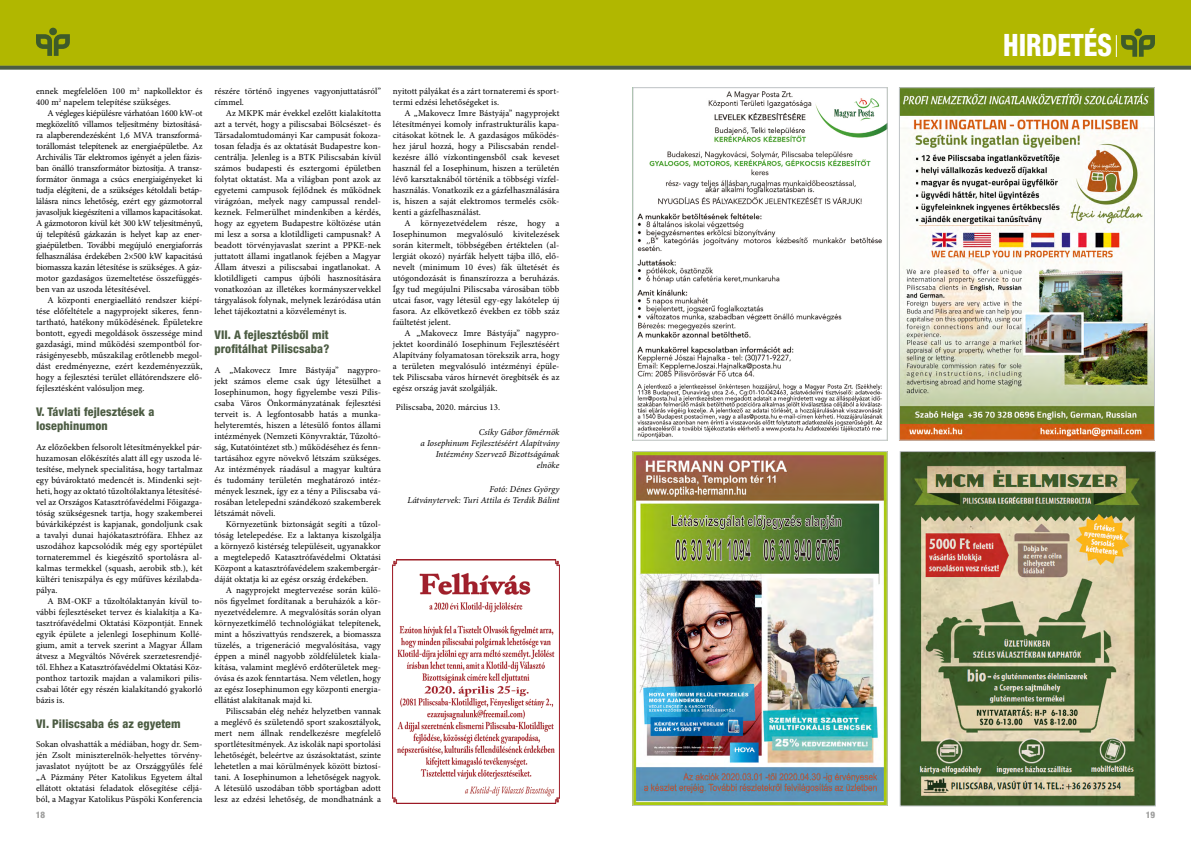
<style>
.page{position:relative;width:1191px;height:842px;background:#fff}
.page>*{position:absolute;margin:0;border:0;box-sizing:border-box;transform-origin:0 0}
.t1{font:800 condensed 30.9px "Helvetica Neue LT Pro";color:#fff;scale:.88 1}
.t2{font:800 condensed 12px/14px "Helvetica Neue LT Pro";letter-spacing:.01em;color:#4c5c43}
.t3{font:9px/11px "Minion Pro";letter-spacing:.01em;color:#000;text-align:justify}
.t4{font:italic 9px/10.8px "Minion Pro";letter-spacing:.005em;color:#000;text-align:right}
.t5{font:800 condensed 9px "Helvetica Neue LT Pro";color:#9d9d9c}
</style>
<div class="page">
<div style="left:0;top:0;width:1191px;height:66px;background:#b1b700"></div>
<svg style="left:0;top:66px;width:1191px;height:4px;background:#5a6952"></svg>
<div style="left:49px;top:28px;width:8px;height:7px;background:#3e5b2a;border-radius:50%"></div>
<svg style="left:36px;top:34px;width:39px;height:22px"></svg>
<div style="left:1134px;top:29px;width:8px;height:7px;background:#3e5b2a;border-radius:50%"></div>
<img style="left:901px;top:89px;width:252px;height:350px">
<div style="left:899px;top:87px;width:256px;height:354px;border:1px solid #bfc3c6"></div>
<img style="left:637px;top:91px;width:248px;height:348px">
<div style="left:632px;top:87px;width:255px;height:354px;border:1px solid #bfc3c6"></div>
<img style="left:901px;top:453px;width:252px;height:351px">
<div style="left:899px;top:451px;width:256px;height:355px;border:1px solid #bfc3c6"></div>
<img style="left:634px;top:453px;width:251px;height:351px">
<div style="left:632px;top:451px;width:255px;height:355px;border:1px solid #bfc3c6"></div>
<svg style="left:1115px;top:34px;width:40px;height:26px"></svg>
<img style="left:393px;top:560px;width:166px;height:243px">
<p class="t3" style="left:36px;top:85px;width:168px">ennek megfelelően 100 m<sup>2</sup> napkollektor és<br>400 m<sup>2</sup> napelem telepítése szükséges.</p>
<p class="t3" style="left:36px;top:107px;width:168px;text-indent:11px">A végleges kiépülésre várhatóan 1600 kW-ot megközelítő villamos teljesítmény biztosításá&shy;ra alapberendezésként 1,6 MVA transzformá&shy;torállomást telepítenek az energiaépületbe. Az Archivális Tár elektromos igényét a jelen fázis&shy;ban önálló transzformátor biztosítja. A transz&shy;formátor önmaga a csúcs energiaigényeket ki tudja elégíteni, de a szükséges kétoldali betáp&shy;lálásra nincs lehetőség, ezért egy gázmotorral javasoljuk kiegészíteni a villamos kapacitásokat.<br>A gázmotoron kívül két 300 kW teljesítményű, új telepítésű gázkazán is helyet kap az ener&shy;giaépületben. További megújuló energiaforrás felhasználása érdekében 2×500 kW kapacitású biomassza kazán létesítése is szükséges. A gáz&shy;motor gazdaságos üzemeltetése összefüggés&shy;ben van az uszoda létesítésével.</p>
<p class="t3" style="left:36px;top:294px;width:168px;text-indent:11px">A központi energiaellátó rendszer kiépí&shy;tése előfeltétele a nagyprojekt sikeres, fenn&shy;tartható, hatékony működésének. Épületekre bontott, egyedi megoldások összessége mind gazdasági, mind működési szempontból for&shy;rásigényesebb, műszakilag erőtlenebb megol&shy;dást eredményezne, ezért kezdeményezzük, hogy a fejlesztési terület ellátórendszere elő&shy;fejlesztésként valósuljon meg.</p>
<h2 class="t2" style="left:36px;top:405px;width:120px">V. Távlati fejlesztések a<br>Iosephinumon</h2>
<p class="t3" style="left:36px;top:441px;width:168px">Az előzőekben felsorolt létesítményekkel pár&shy;huzamosan előkészítés alatt áll egy uszoda lé&shy;tesítése, melynek specialitása, hogy tartalmaz egy búvároktató medencét is. Mindenki sejt&shy;heti, hogy az oktató tűzoltólaktanya létesítésé&shy;vel az Országos Katasztrófavédelmi Főigazga&shy;tóság szükségesnek tartja, hogy szakemberei búvárkiképzést is kapjanak, gondoljunk csak a tavalyi dunai hajókatasztrófára. Ehhez az uszodához kapcsolódik még egy sportépület tornateremmel és kiegészítő sportolásra al&shy;kalmas termekkel (squash, aerobik stb.), két kültéri teniszpálya és egy műfüves kézilabda&shy;pálya.</p>
<p class="t3" style="left:36px;top:595px;width:168px;text-indent:11px">A BM-OKF a tűzoltólaktanyán kívül to&shy;vábbi fejlesztéseket tervez és kialakítja a Ka&shy;tasztrófavédelmi Oktatási Központját. Ennek egyik épülete a jelenlegi Iosephinum Kollé&shy;gium, amit a tervek szerint a Magyar Állam átvesz a Megváltós Nővérek szerzetesrendjé&shy;től. Ehhez a Katasztrófavédelmi Oktatási Köz&shy;ponthoz tartozik majdan a valamikori pilis&shy;csabai lőtér egy részén kialakítandó gyakorló bázis is.</p>
<h2 class="t2" style="left:36px;top:716px;width:146px">VI. Piliscsaba és az egyetem</h2>
<p class="t3" style="left:36px;top:739px;width:168px">Sokan olvashatták a médiában, hogy dr. Sem&shy;jén Zsolt miniszterelnök-helyettes törvény&shy;javaslatot nyújtott be az Országgyűlés felé „A Pázmány Péter Katolikus Egyetem által ellátott oktatási feladatok elősegítése céljá&shy;ból, a Magyar Katolikus Püspöki Konferencia</p>
<p class="t5" style="left:36px;top:810px;width:11px">18</p>
<p class="t3" style="left:214px;top:85px;width:168px">részére történő ingyenes vagyonjuttatásról” címmel.</p>
<p class="t3" style="left:214px;top:107px;width:168px;text-indent:11px">Az MKPK már évekkel ezelőtt kialakította azt a tervét, hogy a piliscsabai Bölcsészet- és Társadalomtudományi Kar campusát fokoza&shy;tosan feladja és az oktatását Budapestre kon&shy;centrálja. Jelenleg is a BTK Piliscsabán kívül számos budapesti és esztergomi épületben folytat oktatást. Ma a világban pont azok az egyetemi campusok fejlődnek és működnek virágzóan, melyek nagy campussal rendel&shy;keznek. Felmerülhet mindenkiben a kérdés, hogy az egyetem Budapestre költözése után mi lesz a sorsa a klotildligeti campusnak? A beadott törvényjavaslat szerint a PPKE-nek juttatott állami ingatlanok fejében a Magyar Állam átveszi a piliscsabai ingatlanokat. A klotildligeti campus újbóli hasznosítására vonatkozóan az illetékes kormányszervekkel tárgyalások folynak, melynek lezáródása után lehet tájékoztatni a közvéleményt is.</p>
<h2 class="t2" style="left:214px;top:328px;width:116px">VII. A fejlesztésből mit profitálhat Piliscsaba?</h2>
<p class="t3" style="left:214px;top:364px;width:168px">A „Makovecz Imre Bástyája” nagypro&shy;jekt számos eleme csak úgy létesülhet a Iosephinumon, hogy figyelembe veszi Pilis&shy;csaba Város Önkormányzatának fejlesztési terveit is. A legfontosabb hatás a munka&shy;helyteremtés, hiszen a létesülő fontos állami intézmények (Nemzeti Könyvraktár, Tűzoltó&shy;ság, Kutatóintézet stb.) működéséhez és fenn&shy;tartásához egyre növekvő létszám szükséges.<br>Az intézmények ráadásul a magyar kultúra és tudomány területén meghatározó intéz&shy;mények lesznek, így ez a tény a Piliscsaba vá&shy;rosában letelepedni szándékozó szakemberek létszámát növeli.</p>
<p class="t3" style="left:214px;top:518px;width:168px;text-indent:11px">Környezetünk biztonságát segíti a tűzol&shy;tóság letelepedése. Ez a laktanya kiszolgálja a környező kistérség településeit, ugyanakkor a megtelepedő Katasztrófavédelmi Oktatási Központ a katasztrófavédelem szakembergár&shy;dáját oktatja ki az egész ország érdekében.</p>
<p class="t3" style="left:214px;top:584px;width:168px;text-indent:11px">A nagyprojekt megtervezése során külö&shy;nös figyelmet fordítanak a beruházók a kör&shy;nyezetvédelemre. A megvalósítás során olyan környezetkímélő technológiákat telepítenek, mint a hőszivattyús rendszerek, a biomassza tüzelés, a trigeneráció megvalósítása, vagy éppen a minél nagyobb zöldfelületek kiala&shy;kítása, valamint meglévő erdőterületek meg&shy;óvása és azok fenntartása. Nem véletlen, hogy az egész Iosephinumon egy központi energia&shy;ellátást alakítanak majd ki.</p>
<p class="t3" style="left:214px;top:705px;width:168px;text-indent:11px">Piliscsabán elég nehéz helyzetben vannak a meglévő és születendő sport szakosztályok, mert nem állnak rendelkezésre megfelelő sportlétesítmények. Az iskolák napi sportolási lehetőségét, beleértve az úszásoktatást, szinte lehetetlen a mai körülmények között biztosí&shy;tani. A Iosephinumon a lehetőségek nagyok.<br>A létesülő uszodában több sportágban adott lesz az edzési lehetőség, de mondhatnánk a</p>
<p class="t3" style="left:393px;top:85px;width:168px">nyitott pályákat és a zárt tornateremi és sport&shy;termi edzési lehetőségeket is.</p>
<p class="t3" style="left:393px;top:107px;width:168px;text-indent:11px">A „Makovecz Imre Bástyája” nagyprojekt létesítményei komoly infrastrukturális kapa&shy;citásokat kötnek le. A gazdaságos működés&shy;hez járul hozzá, hogy a Piliscsabán rendel&shy;kezésre álló vízkontingensből csak keveset használ fel a Iosephinum, hiszen a területén lévő karsztaknából történik a többségi vízfel&shy;használás. Vonatkozik ez a gázfelhasználására is, hiszen a saját elektromos termelés csök&shy;kenti a gázfelhasználást.</p>
<p class="t3" style="left:393px;top:217px;width:168px;text-indent:11px">A környezetvédelem része, hogy a Iosephinumon megvalósuló kivitelezések során kitermelt, többségében értéktelen (al&shy;lergiát okozó) nyárfák helyett tájba illő, elő&shy;nevelt (minimum 10 éves) fák ültetését és utógondozását is finanszírozza a beruházás.<br>Így tud megújulni Piliscsaba városában több utcai fasor, vagy létesül egy-egy lakótelep új fasora. Az elkövetkező években ez több száz faültetést jelent.</p>
<p class="t3" style="left:393px;top:327px;width:168px;text-indent:11px">A „Makovecz Imre Bástyája” nagypro&shy;jektet koordináló Iosephinum Fejlesztéséért Alapítvány folyamatosan törekszik arra, hogy a területen megvalósuló intézményi épüle&shy;tek Piliscsaba város hírnevét öregbítsék és az egész ország javát szolgálják.</p>
<p class="t3" style="left:396px;top:402px;width:106px">Piliscsaba, 2020. március 13.</p>
<p class="t4" style="left:420px;top:427px;width:140px">Csíky Gábor főmérnök<br>a Iosephinum Fejlesztéséért Alapítvány<br>Intézmény Szervező Bizottságának elnöke</p>
<p class="t4" style="left:407px;top:484px;width:153px">Fotó: Dénes György<br>Látványtervek: Turi Attila és Terdik Bálint</p>
<h1 class="t1" style="left:1003px;top:26px;width:125px">HIRDETÉS</h1>
<p class="t5" style="left:1145px;top:810px;width:11px">19</p>
</div>
